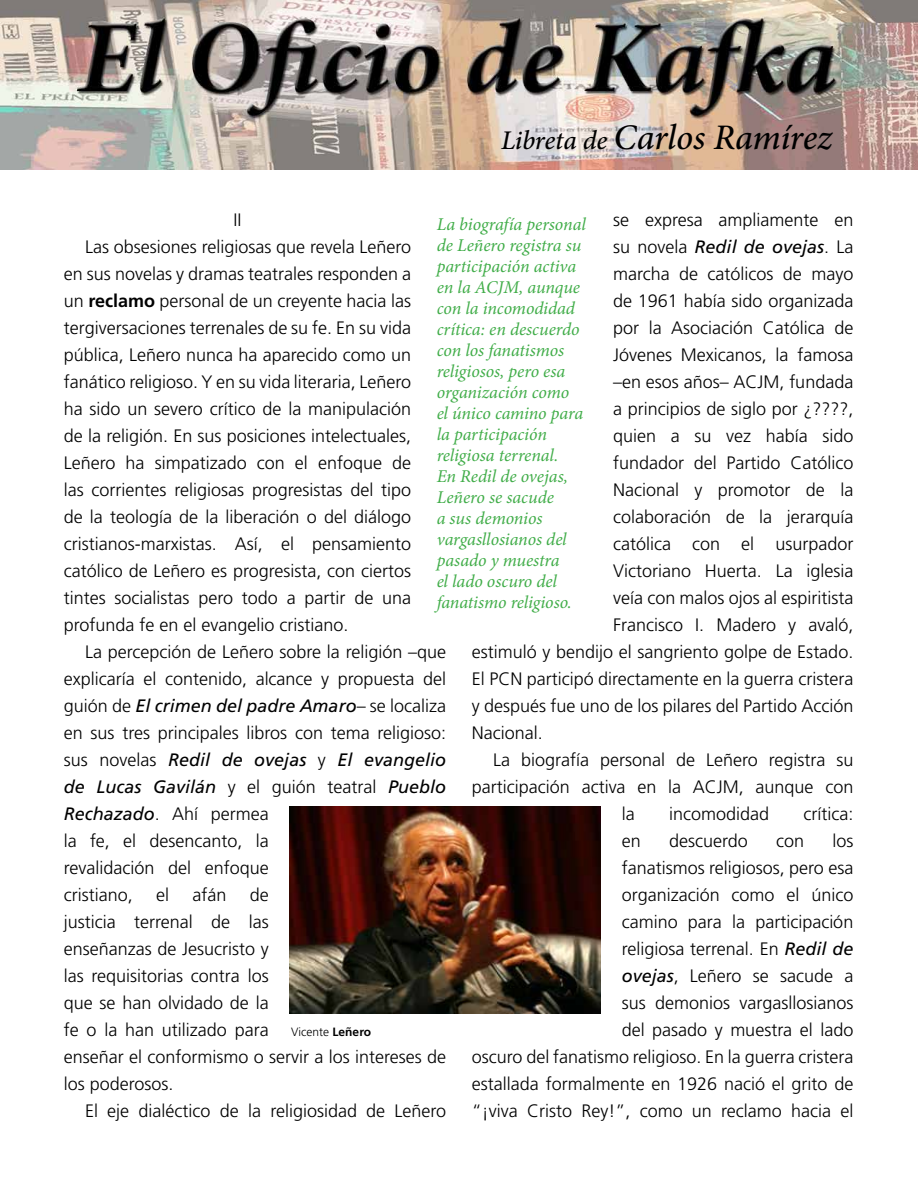
<style>
.page{position:relative;width:918px;height:1188px;background:#fff}
.page>*{position:absolute;margin:0;border:0;box-sizing:border-box;transform-origin:0 0}
.t1{font:italic 500 36px "Minion Pro";letter-spacing:-.005em;color:#000}
.t2{font:300 18px/27px "Frutiger";color:#000}
.t3{font:italic 18px/21px "Minion Pro";letter-spacing:-.005em;color:#41ad49}
.t4{font:italic 18px "Frutiger";color:#000}
.t5{font:300 12px "Frutiger";color:#000}
.s1{font-size:27px}
.s2{font-weight:300;font-style:normal}
.s3{font-weight:700}
.s4{font-weight:400;font-style:italic}
</style>
<div class="page">
<img style="left:0;top:0;width:918px;height:170px">
<img style="left:290px;top:806px;width:310px;height:207px">
<h1 class="t1" style="left:501px;top:113px;width:333px"><span class="s1">Libreta de</span> Carlos Ramírez</h1>
<p class="t2" style="left:613px;top:206px;width:242px">se expresa ampliamente en</p>
<p class="t4" style="left:613px;top:237px;width:242px"><span class="s2">su novela</span> Redil de ovejas<span class="s2">. La</span></p>
<p class="t2" style="left:613px;top:260px;width:242px">marcha de católicos de mayo</p>
<p class="t2" style="left:613px;top:287px;width:242px">de 1961 había sido organizada</p>
<p class="t2" style="left:613px;top:314px;width:242px">por la Asociación Católica de</p>
<p class="t2" style="left:613px;top:341px;width:242px">Jóvenes Mexicanos, la famosa</p>
<p class="t2" style="left:613px;top:368px;width:242px">–en esos años– ACJM, fundada</p>
<p class="t2" style="left:613px;top:395px;width:242px">a principios de siglo por ¿????,</p>
<p class="t2" style="left:613px;top:422px;width:242px">quien a su vez había sido</p>
<p class="t2" style="left:613px;top:449px;width:242px">fundador del Partido Católico</p>
<p class="t2" style="left:613px;top:476px;width:242px">Nacional y promotor de la</p>
<p class="t2" style="left:613px;top:503px;width:242px">colaboración de la jerarquía</p>
<p class="t2" style="left:613px;top:530px;width:242px">católica con el usurpador</p>
<p class="t2" style="left:613px;top:557px;width:242px">Victoriano Huerta. La iglesia</p>
<p class="t2" style="left:613px;top:584px;width:242px">veía con malos ojos al espiritista</p>
<p class="t2" style="left:613px;top:611px;width:242px">Francisco I. Madero y avaló,</p>
<p class="t2" style="left:472px;top:638px;width:383px">estimuló y bendijo el sangriento golpe de Estado.</p>
<p class="t2" style="left:472px;top:665px;width:383px">El PCN participó directamente en la guerra cristera</p>
<p class="t2" style="left:472px;top:692px;width:383px">y después fue uno de los pilares del Partido Acción</p>
<p class="t2" style="left:472px;top:719px;width:73px">Nacional.</p>
<p class="t2" style="left:493px;top:746px;width:362px">La biografía personal de Leñero registra su</p>
<p class="t2" style="left:472px;top:773px;width:383px">participación activa en la ACJM, aunque con</p>
<p class="t2" style="left:622px;top:800px;width:14px">la</p>
<p class="t2" style="left:669px;top:800px;width:102px">incomodidad</p>
<p class="t2" style="left:803px;top:800px;width:51px">crítica:</p>
<p class="t2" style="left:622px;top:827px;width:21px">en</p>
<p class="t2" style="left:669px;top:827px;width:80px">descuerdo</p>
<p class="t2" style="left:776px;top:827px;width:30px">con</p>
<p class="t2" style="left:234px;top:206px;width:9px">II</p>
<p class="t2" style="left:85px;top:233px;width:328px">Las obsesiones religiosas que revela Leñero</p>
<p class="t2" style="left:64px;top:260px;width:349px">en sus novelas y dramas teatrales responden a</p>
<p class="t2" style="left:64px;top:287px;width:349px">un <span class="s3">reclamo</span> personal de un creyente hacia las</p>
<p class="t2" style="left:64px;top:314px;width:349px">tergiversaciones terrenales de su fe. En su vida</p>
<p class="t2" style="left:64px;top:341px;width:349px">pública, Leñero nunca ha aparecido como un</p>
<p class="t2" style="left:64px;top:368px;width:349px">fanático religioso. Y en su vida literaria, Leñero</p>
<p class="t2" style="left:64px;top:395px;width:349px">ha sido un severo crítico de la manipulación</p>
<p class="t2" style="left:64px;top:422px;width:349px">de la religión. En sus posiciones intelectuales,</p>
<p class="t2" style="left:64px;top:449px;width:349px">Leñero ha simpatizado con el enfoque de</p>
<p class="t2" style="left:64px;top:476px;width:349px">las corrientes religiosas progresistas del tipo</p>
<p class="t2" style="left:64px;top:503px;width:349px">de la teología de la liberación o del diálogo</p>
<p class="t2" style="left:64px;top:530px;width:349px">cristianos-marxistas. Así, el pensamiento</p>
<p class="t2" style="left:64px;top:557px;width:349px">católico de Leñero es progresista, con ciertos</p>
<p class="t2" style="left:64px;top:584px;width:349px">tintes socialistas pero todo a partir de una</p>
<p class="t2" style="left:64px;top:611px;width:286px">profunda fe en el evangelio cristiano.</p>
<p class="t2" style="left:85px;top:638px;width:363px">La percepción de Leñero sobre la religión –que</p>
<p class="t2" style="left:64px;top:665px;width:384px">explicaría el contenido, alcance y propuesta del</p>
<p class="t4" style="left:64px;top:696px;width:384px"><span class="s2">guión de</span> El crimen del padre Amaro<span class="s2">– se localiza</span></p>
<p class="t2" style="left:64px;top:719px;width:384px">en sus tres principales libros con tema religioso:</p>
<p class="t4" style="left:64px;top:750px;width:384px"><span class="s2">sus novelas</span> Redil de ovejas <span class="s2">y</span> El evangelio</p>
<p class="t4" style="left:64px;top:777px;width:384px">de Lucas Gavilán <span class="s2">y el guión teatral</span> Pueblo</p>
<p class="t2" style="left:64px;top:800px;width:206px"><span class="s4">Rechazado</span>. Ahí permea</p>
<p class="t2" style="left:64px;top:827px;width:206px">la fe, el desencanto, la</p>
<p class="t2" style="left:64px;top:854px;width:206px">revalidación del enfoque</p>
<p class="t2" style="left:64px;top:881px;width:70px">cristiano,</p>
<p class="t2" style="left:156px;top:881px;width:14px">el</p>
<p class="t2" style="left:192px;top:881px;width:36px">afán</p>
<p class="t3" style="left:437px;top:213px;width:151px">La biografía personal de Leñero registra su participación activa en la ACJM, aunque con la incomodidad crítica: en descuerdo con los fanatismos religiosos, pero esa organización como<br>el único camino para la participación religiosa terrenal.<br>En Redil de ovejas,<br>Leñero se sacude<br>a sus demonios vargasllosianos del pasado y muestra<br>el lado oscuro del fanatismo religioso.</p>
<p class="t2" style="left:472px;top:827px;width:383px;text-align:right">los<br>fanatismos religiosos, pero esa<br>organización como el único<br>camino para la participación<br>religiosa terrenal. En <span class="s4">Redil de<br>ovejas</span>, Leñero se sacude a<br>sus demonios vargasllosianos<br>del pasado y muestra el lado<br>oscuro del fanatismo religioso. En la guerra cristera estallada formalmente en 1926 nació el grito de “¡viva Cristo Rey!”, como un reclamo hacia el</p>
<p class="t2" style="left:64px;top:881px;width:384px;text-indent:186px">de<br>justicia terrenal de las<br>enseñanzas de Jesucristo y<br>las requisitorias contra los<br>que se han olvidado de la<br>fe o la han utilizado para<br>enseñar el conformismo o servir a los intereses de los poderosos.</p>
<p class="t2" style="left:85px;top:1097px;width:363px">El eje dialéctico de la religiosidad de Leñero</p>
<p class="t5" style="left:291px;top:1025px;width:81px">Vicente <span class="s3">Leñero</span></p>
</div>
